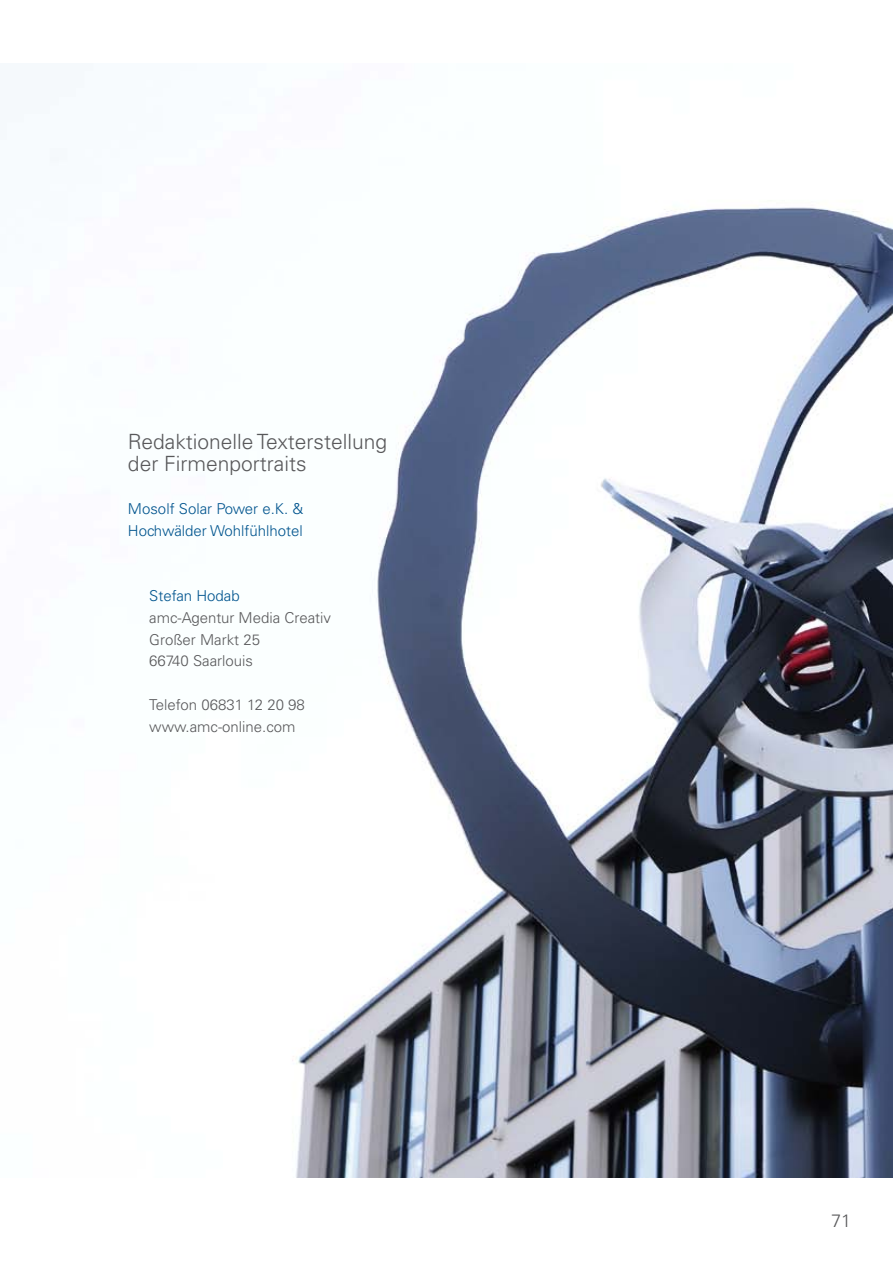
<style>
.page{position:relative;width:893px;height:1263px;background:#fff}
.page>*{position:absolute;margin:0;border:0;box-sizing:border-box;transform-origin:0 0}
.t1{font:300 21px/21.8px "Univers LT Std";color:#58585a}
.t2{font:300 18px "Univers LT Std";color:#58585a}
.t3{font:300 15px/21.8px "Univers LT Std";color:#58585a}
.t4{font:300 15px/21.8px "Univers LT Std";color:#00548e}
</style>
<div class="page">
<img style="left:50px;top:157px;width:843px;height:1021px">
<h1 class="t1" style="left:128px;top:431px;width:261px">Redaktionelle Texterstellung der Firmenportraits</h1>
<p class="t4" style="left:128px;top:498px;width:177px">Mosolf Solar Power e.K. &amp;<br>Hochwälder Wohlfühlhotel</p>
<p class="t4" style="left:149px;top:585px;width:92px">Stefan Hodab</p>
<p class="t3" style="left:149px;top:607px;width:183px">amc-Agentur Media Creativ<br>Großer Markt 25<br>66740 Saarlouis</p>
<p class="t3" style="left:149px;top:694px;width:157px">Telefon 06831 12 20 98 www.amc-online.com</p>
<p class="t2" style="left:831px;top:1210px;width:22px">71</p>
</div>
